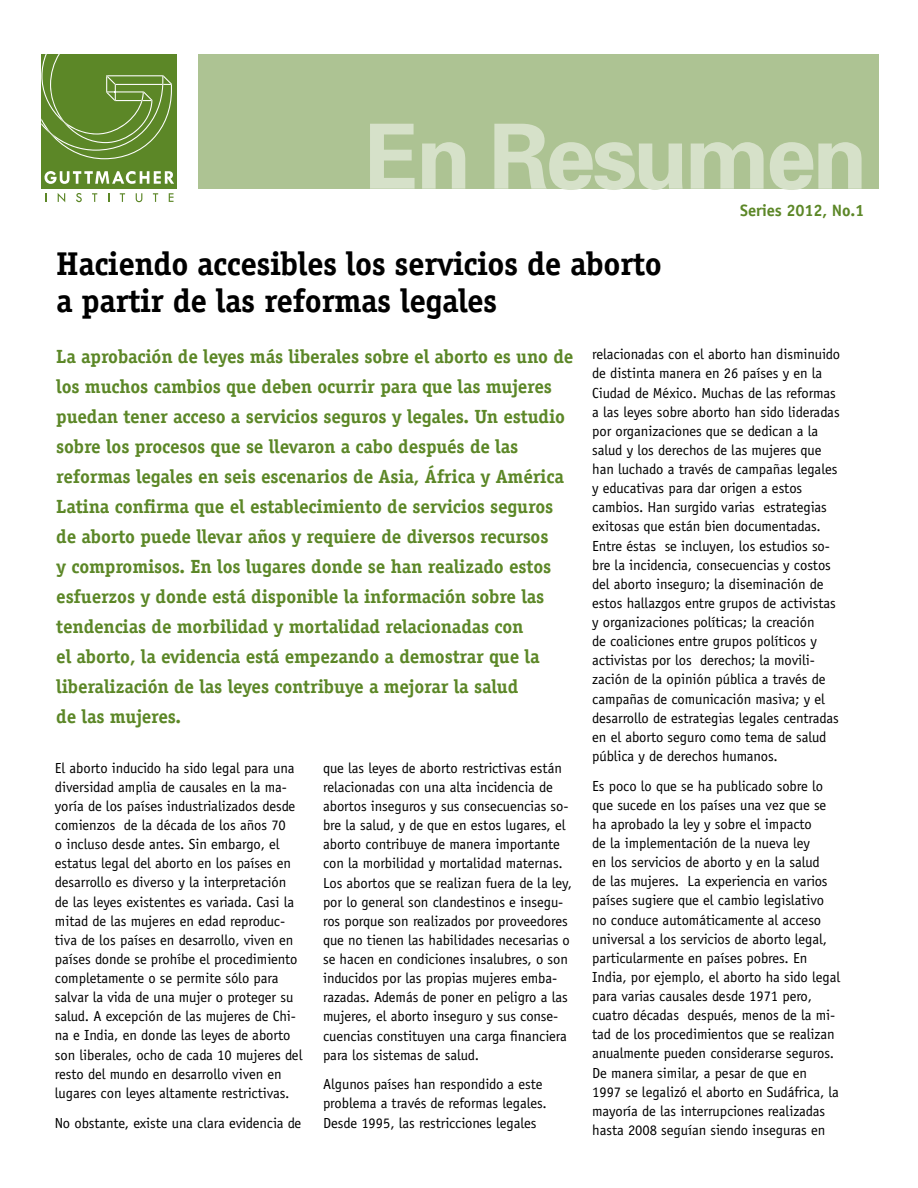
<style>
.page{position:relative;width:918px;height:1188px;background:#fff}
.page>*{position:absolute;margin:0;border:0;box-sizing:border-box;transform-origin:0 0}
.t1{font:700 90px "Univers";letter-spacing:-.04em;color:#d6e1c9}
.t2{font:700 33px/37.5px "Officina Serif";letter-spacing:-.015em;color:#000}
.t3{font:700 19.2px/30px "Officina Serif";letter-spacing:-.01em;color:#5c8727}
.t4{font:700 16.5px "Officina Sans";letter-spacing:-.01em;color:#5c8727}
.t5{font:14.7px/19.2px "Officina Sans";letter-spacing:-.005em;color:#000}
</style>
<div class="page">
<div style="left:198px;top:54px;width:680px;height:135px;background:#adc393"></div>
<div style="left:41px;top:54px;width:136px;height:135px;background:#5c8727"></div>
<svg style="left:41px;top:54px;width:131px;height:105px"></svg>
<svg style="left:44px;top:171px;width:130px;height:13px"></svg>
<svg style="left:45px;top:193px;width:2px;height:9px"></svg>
<svg style="left:58px;top:193px;width:7px;height:9px"></svg>
<svg style="left:76px;top:193px;width:6px;height:9px"></svg>
<svg style="left:92px;top:193px;width:5px;height:9px"></svg>
<svg style="left:120px;top:193px;width:5px;height:9px"></svg>
<svg style="left:136px;top:193px;width:6px;height:9px"></svg>
<svg style="left:153px;top:193px;width:5px;height:9px"></svg>
<svg style="left:169px;top:193px;width:5px;height:9px"></svg>
<h1 class="t1" style="left:365px;top:99px;width:504px">En Resumen</h1>
<h2 class="t2" style="left:56px;top:245px;width:607px">Haciendo accesibles los servicios de aborto a partir de las reformas legales</h2>
<p class="t4" style="left:740px;top:200px;width:126px">Series 2012, No.1</p>
<p class="t3" style="left:56px;top:342px;width:519px">La aprobación de leyes más liberales sobre el aborto es uno de los muchos cambios que deben ocurrir para que las mujeres puedan tener acceso a servicios seguros y legales. Un estudio sobre los procesos que se llevaron a cabo después de las reformas legales en seis escenarios de Asia, África y América Latina confirma que el establecimiento de servicios seguros de aborto puede llevar años y requiere de diversos recursos<br>y compromisos. En los lugares donde se han realizado estos esfuerzos y donde está disponible la información sobre las tendencias de morbilidad y mortalidad relacionadas con<br>el aborto, la evidencia está empezando a demostrar que la liberalización de las leyes contribuye a mejorar la salud<br>de las mujeres.</p>
<p class="t5" style="left:55px;top:758px;width:249px">El aborto inducido ha sido legal para una diversidad amplia de causales en la ma&shy;yoría de los países industrializados desde comienzos de la década de los años 70<br>o incluso desde antes. Sin embargo, el estatus legal del aborto en los países en desarrollo es diverso y la interpretación de las leyes existentes es variada. Casi la mitad de las mujeres en edad reproduc&shy;tiva de los países en desarrollo, viven en países donde se prohíbe el procedimiento completamente o se permite sólo para salvar la vida de una mujer o proteger su salud. A excepción de las mujeres de Chi&shy;na e India, en donde las leyes de aborto son liberales, ocho de cada 10 mujeres del resto del mundo en desarrollo viven en lugares con leyes altamente restrictivas.</p>
<p class="t5" style="left:55px;top:1113px;width:248px">No obstante, existe una clara evidencia de</p>
<p class="t5" style="left:323px;top:758px;width:250px">que las leyes de aborto restrictivas están relacionadas con una alta incidencia de abortos inseguros y sus consecuencias so&shy;bre la salud, y de que en estos lugares, el aborto contribuye de manera importante con la morbilidad y mortalidad maternas.<br>Los abortos que se realizan fuera de la ley, por lo general son clandestinos e insegu&shy;ros porque son realizados por proveedores que no tienen las habilidades necesarias o se hacen en condiciones insalubres, o son inducidos por las propias mujeres emba&shy;razadas. Además de poner en peligro a las mujeres, el aborto inseguro y sus conse&shy;cuencias constituyen una carga financiera para los sistemas de salud.</p>
<p class="t5" style="left:323px;top:1075px;width:225px">Algunos países han respondido a este problema a través de reformas legales.<br>Desde 1995, las restricciones legales</p>
<p class="t5" style="left:592px;top:345px;width:249px">relacionadas con el aborto han disminuido de distinta manera en 26 países y en la Ciudad de México. Muchas de las reformas a las leyes sobre aborto han sido lideradas por organizaciones que se dedican a la salud y los derechos de las mujeres que han luchado a través de campañas legales y educativas para dar origen a estos cambios. Han surgido varias estrategias exitosas que están bien documentadas.<br>Entre éstas se incluyen, los estudios so&shy;bre la incidencia, consecuencias y costos del aborto inseguro; la diseminación de estos hallazgos entre grupos de activistas y organizaciones políticas; la creación<br>de coaliciones entre grupos políticos y activistas por los derechos; la movili&shy;zación de la opinión pública a través de campañas de comunicación masiva; y el desarrollo de estrategias legales centradas en el aborto seguro como tema de salud pública y de derechos humanos.</p>
<p class="t5" style="left:592px;top:776px;width:249px">Es poco lo que se ha publicado sobre lo que sucede en los países una vez que se ha aprobado la ley y sobre el impacto<br>de la implementación de la nueva ley<br>en los servicios de aborto y en la salud<br>de las mujeres. La experiencia en varios países sugiere que el cambio legislativo no conduce automáticamente al acceso universal a los servicios de aborto legal, particularmente en países pobres. En India, por ejemplo, el aborto ha sido legal para varias causales desde 1971 pero, cuatro décadas después, menos de la mi&shy;tad de los procedimientos que se realizan anualmente pueden considerarse seguros.<br>De manera similar, a pesar de que en<br>1997 se legalizó el aborto en Sudáfrica, la mayoría de las interrupciones realizadas hasta 2008 seguían siendo inseguras en</p>
</div>
